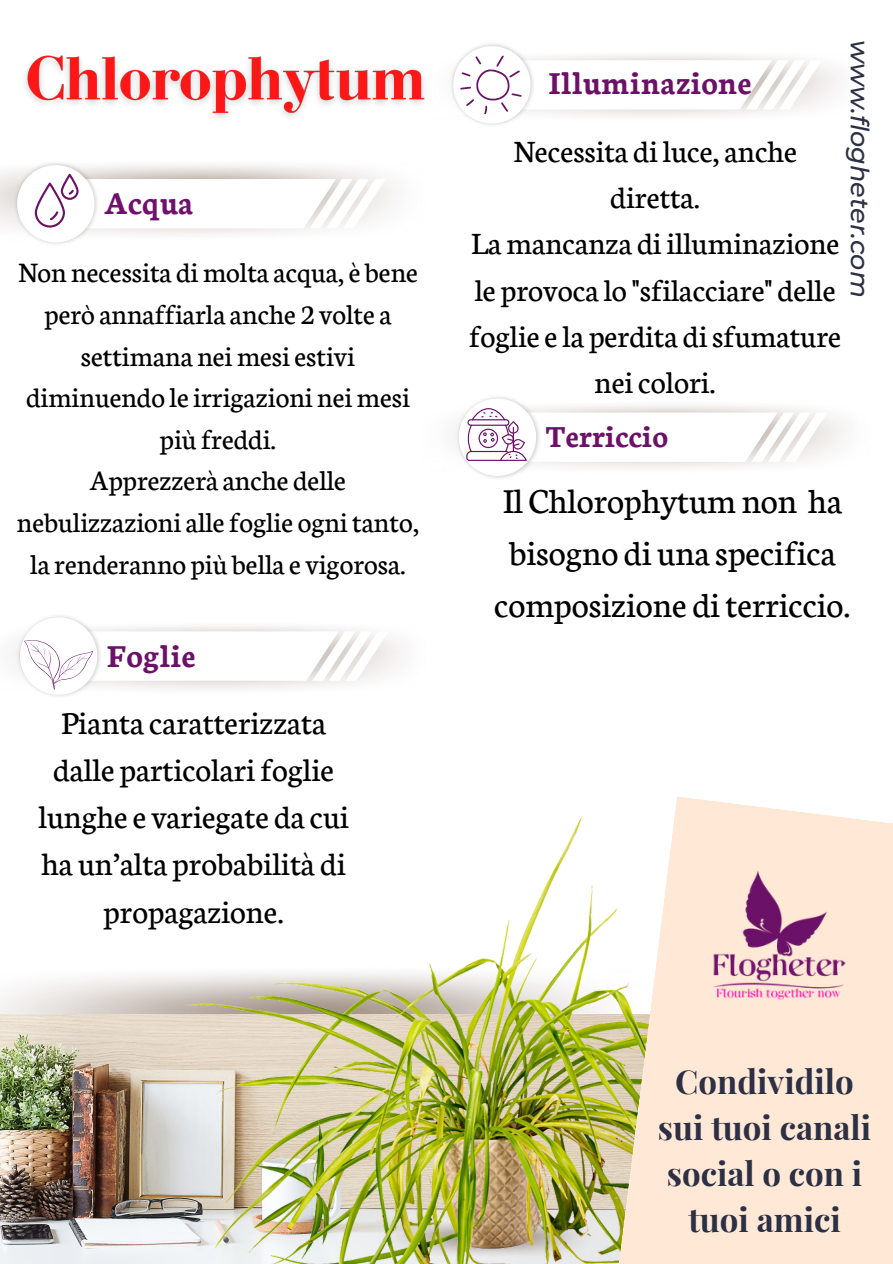
<style>
.page{position:relative;width:893px;height:1264px;background:#fff}
.page>*{position:absolute;margin:0;border:0;box-sizing:border-box;transform-origin:0 0}
.t1{font:37.2px/51.8px "Neuton";color:#000;text-align:center}
.t2{font:34.5px/47.2px "Neuton";color:#000;text-align:center}
.t3{font:700 34.05px "Neuton";color:#6c1168}
.t4{font:700 34.05px "Neuton";color:#70116d}
.t5{font:33px/46.2px "Neuton";color:#000;text-align:center}
.t6{font:700 33px/46.2px "Playfair Display";color:#2c3045;text-align:center}
.t7{font:700 32.55px "Neuton";color:#6c1168}
.t8{font:30px/41.7px "Neuton";color:#000;text-align:center}
.t9{font:italic 500 25.5px "Montserrat";color:#2c3045}
</style>
<div class="page">
<img style="left:0;top:1014px;width:183px;height:249px">
<img style="left:183px;top:915px;width:349px;height:348px">
<svg style="left:532px;top:796px;width:360px;height:467px;fill:#ffe9d6"></svg>
<img style="left:670px;top:833px;width:213px;height:213px">
<svg style="left:453px;top:46px;width:368px;height:77px"></svg>
<svg style="left:17px;top:165px;width:369px;height:77px"></svg>
<svg style="left:459px;top:398px;width:368px;height:78px"></svg>
<svg style="left:14px;top:616px;width:374px;height:78px"></svg>
<img style="left:25px;top:55px;width:400px;height:63px">
<h5 class="t4" style="left:104px;top:179px;width:91px">Acqua</h5>
<p class="t8" style="left:17px;top:249px;width:403px">Non necessita dimolta acqua,è bene però annaffiarla anche 2 volte a settimana neimesiestivi diminuendo leirrigazioni neimesi più freddi.<br>Apprezzerà anche delle nebulizzazioni allefoglie ognitanto, la renderanno più bella e vigorosa.</p>
<p class="t3" style="left:107px;top:631px;width:90px">Foglie</p>
<p class="t2" style="left:38px;top:696px;width:312px">Pianta caratterizzata dalle particolarifoglie lunghee variegate da cui ha un’alta probabilità di propagazione.</p>
<p class="t9" style="left:875px;top:40px;width:259px;rotate:90deg">www.flogheter.com</p>
<p class="t3" style="left:548px;top:59px;width:204px">Illuminazione</p>
<h3 class="t5" style="left:469px;top:126px;width:373px">Necessita di luce, anche diretta.<br>Lamancanza di illuminazione le provoca lo "sfilacciare" delle foglieela perdita disfumature neicolori.</h3>
<h2 class="t7" style="left:545px;top:413px;width:124px">Terriccio</h2>
<p class="t1" style="left:494px;top:472px;width:358px">Il Chlorophytumnon ha bisogno di una specifica composizione diterriccio.</p>
<h4 class="t6" style="left:658px;top:1057px;width:215px">Condividilo sui tuoi canali social o con i tuoi amici</h4>
</div>
